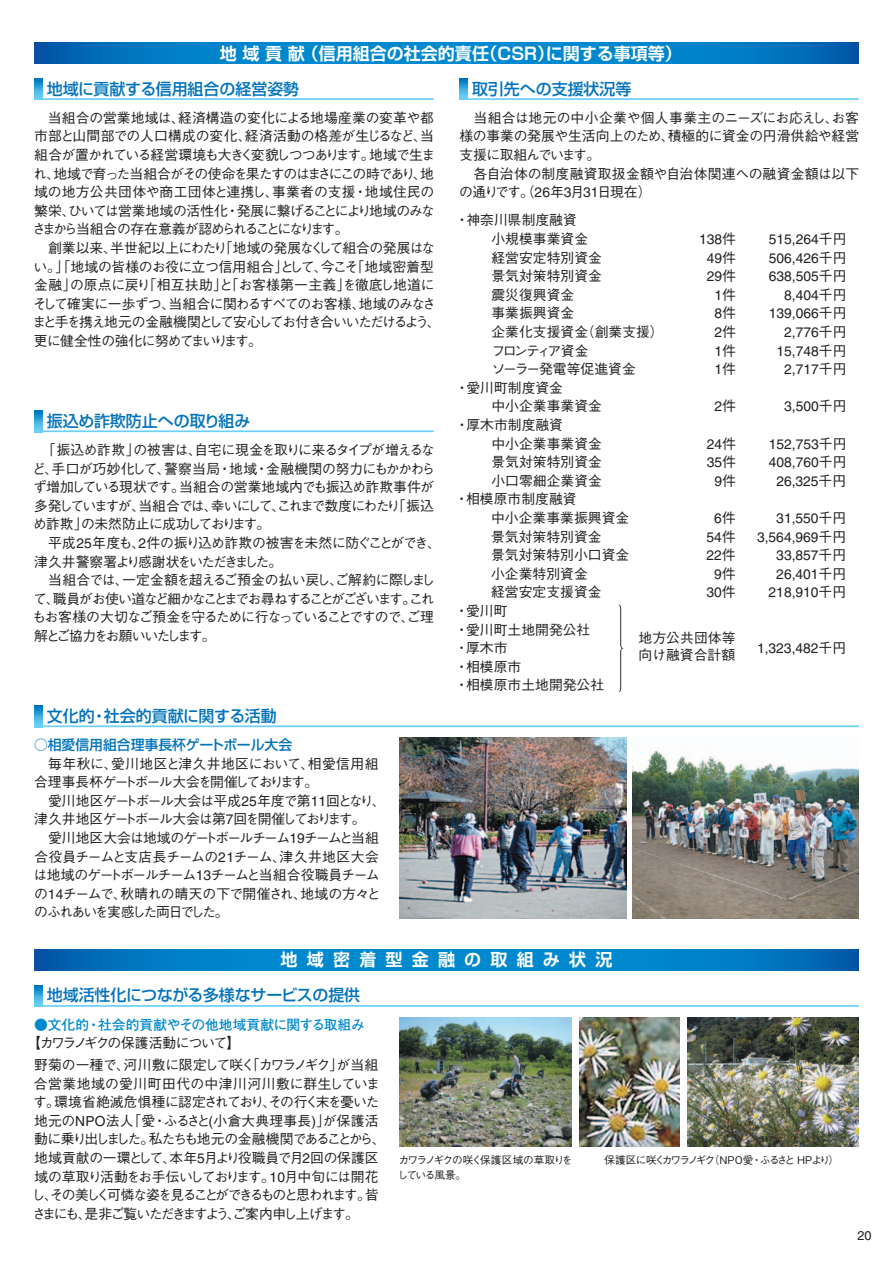
<style>
.page{position:relative;width:893px;height:1263px;background:#fff}
.page>*{position:absolute;margin:0;border:0;box-sizing:border-box;transform-origin:0 0}
.t1{font:700 16.95px "Shin Go Pro De";color:#fff}
.t2{font:700 16.95px "Shin Go Pro De";letter-spacing:.54em;color:#fff}
.t3{font:500 15.9px "Shin Go Pro";color:#0072bc}
.t4{font:500 13.8px/18.6px "Gothic BBB Pro";letter-spacing:-.03em;color:#231f20;text-align:justify}
.t5{font:500 13.8px/18.6px "Gothic BBB Pro";letter-spacing:-.08em;color:#231f20}
.t6{font:500 13.8px/18.6px "Gothic BBB Pro";color:#231f20}
.t7{font:13.8px "Helvetica";color:#231f20}
.t8{font:500 13.8px/18.6px "Gothic BBB Pro";letter-spacing:-.065em;color:#231f20}
.t9{font:500 13.8px/18.6px "Gothic BBB Pro";letter-spacing:-.01em;color:#231f20}
.t10{font:500 13.8px/21.8px "Gothic BBB Pro";letter-spacing:-.05em;color:#231f20}
.t11{font:700 13.8px "Futo Go B101 Pro";color:#0089cf}
.t12{font:500 13.8px "Shin Go Pro";color:#0072bc}
.t13{font:500 13.8px "Gothic BBB Pro";letter-spacing:-.175em;color:#231f20}
.t14{font:12.75px "Helvetica";color:#231f20}
.t15{font:500 10.65px "Gothic BBB Pro";letter-spacing:-.145em;color:#231f20}
.t16{font:500 10.65px/14.9px "Gothic BBB Pro";letter-spacing:-.125em;color:#231f20}
.s1{font-family:"Helvetica";font-weight:400}
.s2{font-family:"Gothic BBB Pro";font-weight:500}
</style>
<div class="page">
<svg style="left:34px;top:43px;width:825px;height:21px;background:#007ec6"></svg>
<svg style="left:34px;top:79px;width:9px;height:19px"></svg>
<hr style="left:34px;top:98px;width:400px;height:2px;background:#6bcff6">
<svg style="left:34px;top:411px;width:9px;height:19px"></svg>
<hr style="left:34px;top:430px;width:400px;height:2px;background:#6bcff6">
<svg style="left:34px;top:706px;width:9px;height:19px"></svg>
<hr style="left:34px;top:725px;width:825px;height:2px;background:#6bcff6">
<svg style="left:619px;top:604px;width:4px;height:88px"></svg>
<svg style="left:459px;top:79px;width:9px;height:19px"></svg>
<hr style="left:459px;top:98px;width:400px;height:2px;background:#6bcff6">
<img style="left:400px;top:738px;width:226px;height:180px">
<img style="left:632px;top:748px;width:227px;height:170px">
<svg style="left:34px;top:949px;width:825px;height:22px;background:#007ec6"></svg>
<svg style="left:34px;top:985px;width:9px;height:20px"></svg>
<hr style="left:34px;top:1005px;width:825px;height:2px;background:#6bcff6">
<img style="left:400px;top:1017px;width:171px;height:129px">
<img style="left:687px;top:1017px;width:172px;height:129px">
<img style="left:579px;top:1017px;width:100px;height:129px">
<p class="t1" style="left:220px;top:39px;width:464px">地 域 貢 献 （信用組合の社会的責任（CSR）に関する事項等）</p>
<p class="t3" style="left:47px;top:75px;width:254px">地域に貢献する信用組合の経営姿勢</p>
<p class="t4" style="left:32px;top:107px;width:405px;text-indent:16px">当組合の営業地域は、経済構造の変化による地場産業の変革や都市部と山間部での人口構成の変化、経済活動の格差が生じるなど、当組合が置かれている経営環境も大きく変貌しつつあります。地域で生まれ、地域で育った当組合がその使命を果たすのはまさにこの時であり、地域の地方公共団体や商工団体と連携し、事業者の支援・地域住民の繁栄、ひいては営業地域の活性化・発展に繋げることにより地域のみなさまから当組合の存在意義が認められることになります。</p>
<p class="t4" style="left:32px;top:237px;width:410px;text-align:left;text-indent:16px">創業以来、半世紀以上にわたり「地域の発展なくして組合の発展はない。」「地域の皆様のお役に立つ信用組合」として、今こそ「地域密着型金融」の原点に戻り「相互扶助」と「お客様第一主義」を徹底し地道にそして確実に一歩ずつ、当組合に関わるすべてのお客様、地域のみなさまと手を携え地元の金融機関として安心してお付き合いいただけるよう、更に健全性の強化に努めてまいります。</p>
<p class="t3" style="left:47px;top:408px;width:205px">振込め詐欺防止への取り組み</p>
<p class="t4" style="left:32px;top:439px;width:405px;text-indent:10px">「振込め詐欺」の被害は、自宅に現金を取りに来るタイプが増えるなど、手口が巧妙化して、警察当局・地域・金融機関の努力にもかかわらず増加している現状です。当組合の営業地域内でも振込め詐欺事件が多発していますが、当組合では、幸いにして、これまで数度にわたり「振込め詐欺」の未然防止に成功しております。</p>
<p class="t5" style="left:34px;top:532px;width:408px;text-indent:14px">平成<span class="s1">25</span>年度も、<span class="s1">2</span>件の振り込め詐欺の被害を未然に防ぐことができ、津久井警察署より感謝状をいただきました。</p>
<p class="t4" style="left:32px;top:569px;width:404px;text-indent:16px">当組合では、一定金額を超えるご預金の払い戻し、ご解約に際しまして、職員がお使い道など細かなことまでお尋ねすることがございます。これもお客様の大切なご預金を守るために行なっていることですので、ご理解とご協力をお願いいたします。</p>
<p class="t3" style="left:47px;top:703px;width:231px">文化的・社会的貢献に関する活動</p>
<p class="t12" style="left:34px;top:733px;width:260px">○相愛信用組合理事長杯ゲートボール大会</p>
<p class="t4" style="left:34px;top:752px;width:346px;text-indent:14px">毎年秋に、愛川地区と津久井地区において、相愛信用組合理事長杯ゲートボール大会を開催しております。</p>
<p class="t8" style="left:34px;top:789px;width:353px;text-indent:14px">愛川地区ゲートボール大会は平成<span class="s1">25</span>年度で第<span class="s1">11</span>回となり、津久井地区ゲートボール大会は第<span class="s1">7</span>回を開催しております。</p>
<p class="t5" style="left:34px;top:827px;width:349px;text-indent:15px">愛川地区大会は地域のゲートボールチーム<span class="s1">19</span>チームと当組合役員チームと支店長チームの<span class="s1">21</span>チーム、津久井地区大会は地域のゲートボールチーム<span class="s1">13</span>チームと当組合役職員チームの<span class="s1">14</span>チームで、秋晴れの晴天の下で開催され、地域の方々とのふれあいを実感した両日でした。</p>
<p class="t3" style="left:472px;top:75px;width:161px">取引先への支援状況等</p>
<p class="t4" style="left:459px;top:107px;width:401px;text-indent:14px">当組合は地元の中小企業や個人事業主のニーズにお応えし、お客様の事業の発展や生活向上のため、積極的に資金の円滑供給や経営支援に取組んでいます。</p>
<p class="t9" style="left:459px;top:162px;width:402px;text-indent:14px">各自治体の制度融資取扱金額や自治体関連への融資金額は以下の通りです。（<span class="s1">26</span>年<span class="s1">3</span>月<span class="s1">31</span>日現在）</p>
<p class="t6" style="left:491px;top:209px;width:98px;text-indent:-36px">・神奈川県制度融資小規模事業資金</p>
<p class="t7" style="left:699px;top:231px;width:38px">138<span class="s2">件</span></p>
<p class="t7" style="left:769px;top:231px;width:79px">515,264<span class="s2">千円</span></p>
<p class="t6" style="left:491px;top:246px;width:112px">経営安定特別資金</p>
<p class="t7" style="left:707px;top:250px;width:31px">49<span class="s2">件</span></p>
<p class="t7" style="left:769px;top:250px;width:79px">506,426<span class="s2">千円</span></p>
<p class="t6" style="left:491px;top:265px;width:112px">景気対策特別資金</p>
<p class="t7" style="left:707px;top:268px;width:31px">29<span class="s2">件</span></p>
<p class="t7" style="left:769px;top:268px;width:79px">638,505<span class="s2">千円</span></p>
<p class="t4" style="left:491px;top:283px;width:84px">震災復興資金</p>
<p class="t7" style="left:714px;top:287px;width:23px">1<span class="s2">件</span></p>
<p class="t7" style="left:784px;top:287px;width:64px">8,404<span class="s2">千円</span></p>
<p class="t4" style="left:491px;top:302px;width:84px">事業振興資金</p>
<p class="t7" style="left:714px;top:305px;width:23px">8<span class="s2">件</span></p>
<p class="t7" style="left:769px;top:305px;width:79px">139,066<span class="s2">千円</span></p>
<p class="t6" style="left:491px;top:321px;width:174px">企業化支援資金（創業支援）</p>
<p class="t7" style="left:714px;top:324px;width:23px">2<span class="s2">件</span></p>
<p class="t7" style="left:784px;top:324px;width:64px">2,776<span class="s2">千円</span></p>
<p class="t13" style="left:491px;top:339px;width:99px">フロンティア資金</p>
<p class="t7" style="left:714px;top:343px;width:23px">1<span class="s2">件</span></p>
<p class="t7" style="left:777px;top:343px;width:71px">15,748<span class="s2">千円</span></p>
<p class="t6" style="left:491px;top:358px;width:146px">ソーラー発電等促進資金</p>
<p class="t7" style="left:714px;top:361px;width:23px">1<span class="s2">件</span></p>
<p class="t7" style="left:784px;top:361px;width:64px">2,717<span class="s2">千円</span></p>
<p class="t6" style="left:491px;top:376px;width:112px;text-indent:-36px">・愛川町制度資金<br>中小企業事業資金</p>
<p class="t7" style="left:714px;top:398px;width:23px">2<span class="s2">件</span></p>
<p class="t7" style="left:784px;top:398px;width:64px">3,500<span class="s2">千円</span></p>
<p class="t6" style="left:491px;top:414px;width:112px;text-indent:-36px">・厚木市制度融資<br>中小企業事業資金</p>
<p class="t7" style="left:707px;top:436px;width:31px">24<span class="s2">件</span></p>
<p class="t7" style="left:769px;top:436px;width:79px">152,753<span class="s2">千円</span></p>
<p class="t6" style="left:491px;top:451px;width:112px">景気対策特別資金</p>
<p class="t7" style="left:707px;top:454px;width:31px">35<span class="s2">件</span></p>
<p class="t7" style="left:769px;top:454px;width:79px">408,760<span class="s2">千円</span></p>
<p class="t6" style="left:491px;top:469px;width:112px">小口零細企業資金</p>
<p class="t7" style="left:714px;top:473px;width:23px">9<span class="s2">件</span></p>
<p class="t7" style="left:777px;top:473px;width:71px">26,325<span class="s2">千円</span></p>
<p class="t6" style="left:491px;top:488px;width:140px;text-indent:-36px">・相模原市制度融資<br>中小企業事業振興資金</p>
<p class="t7" style="left:714px;top:510px;width:23px">6<span class="s2">件</span></p>
<p class="t7" style="left:776px;top:510px;width:71px">31,550<span class="s2">千円</span></p>
<p class="t6" style="left:491px;top:525px;width:112px">景気対策特別資金</p>
<p class="t7" style="left:706px;top:529px;width:31px">54<span class="s2">件</span></p>
<p class="t7" style="left:757px;top:529px;width:91px">3,564,969<span class="s2">千円</span></p>
<p class="t6" style="left:491px;top:544px;width:140px">景気対策特別小口資金</p>
<p class="t7" style="left:706px;top:547px;width:31px">22<span class="s2">件</span></p>
<p class="t7" style="left:776px;top:547px;width:71px">33,857<span class="s2">千円</span></p>
<p class="t6" style="left:491px;top:563px;width:98px">小企業特別資金</p>
<p class="t7" style="left:714px;top:566px;width:23px">9<span class="s2">件</span></p>
<p class="t7" style="left:776px;top:566px;width:71px">26,401<span class="s2">千円</span></p>
<p class="t6" style="left:491px;top:581px;width:112px">経営安定支援資金</p>
<p class="t7" style="left:706px;top:584px;width:31px">30<span class="s2">件</span></p>
<p class="t7" style="left:769px;top:584px;width:79px">218,910<span class="s2">千円</span></p>
<p class="t6" style="left:455px;top:600px;width:137px">・愛川町<br>・愛川町土地開発公社・厚木市</p>
<p class="t6" style="left:638px;top:628px;width:99px;line-height:17px">地方公共団体等向け融資合計額</p>
<p class="t7" style="left:757px;top:640px;width:91px">1,323,482<span class="s2">千円</span></p>
<p class="t6" style="left:455px;top:656px;width:151px">・相模原市<br>・相模原市土地開発公社</p>
<p class="t2" style="left:281px;top:946px;width:333px">地域密着型金融の取組み状況</p>
<p class="t3" style="left:47px;top:982px;width:315px">地域活性化につながる多様なサービスの提供</p>
<p class="t11" style="left:34px;top:1013px;width:332px">●文化的・社会的貢献やその他地域貢献に関する取組み</p>
<p class="t10" style="left:34px;top:1030px;width:346px;text-indent:-7px">【カワラノギクの保護活動について】<br>野菊の一種で、河川敷に限定して咲く「カワラノギク」が当組</p>
<p class="t5" style="left:31px;top:1072px;width:356px">合営業地域の愛川町田代の中津川河川敷に群生しています。環境省絶滅危惧種に認定されており、その行く末を憂いた地元の<span class="s1">NPO</span>法人「愛・ふるさと<span class="s1">(</span>小倉大典理事長<span class="s1">)</span>」が保護活動に乗り出しました。私たちも地元の金融機関であることから、地域貢献の一環として、本年<span class="s1">5</span>月より役職員で月<span class="s1">2</span>回の保護区域の草取り活動をお手伝いしております。<span class="s1">10</span>月中旬には開花し、その美しく可憐な姿を見ることができるものと思われます。皆さまにも、是非ご覧いただきますよう、ご案内申し上げます。</p>
<p class="t16" style="left:397px;top:1151px;width:176px">カワラノギクの咲く保護区域の草取りをしている風景。</p>
<p class="t15" style="left:604px;top:1151px;width:236px">保護区に咲くカワラノギク（NPO愛・ふるさと HPより）</p>
<p class="t14" style="left:857px;top:1228px;width:16px">20</p>
</div>
